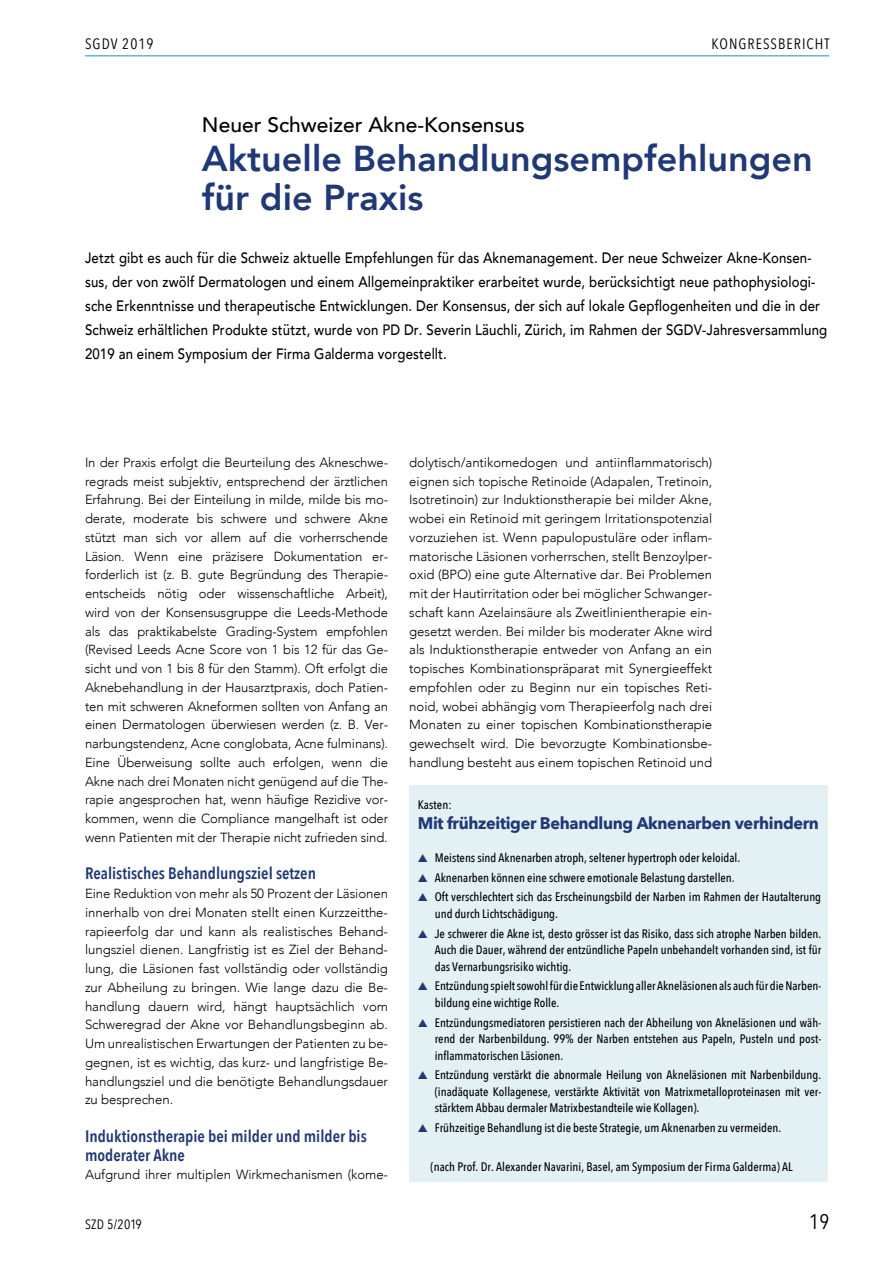
<style>
.page{position:relative;width:893px;height:1263px;background:#fff}
.page>*{position:absolute;margin:0;border:0;box-sizing:border-box;transform-origin:0 0}
.t1{font:800 36px/39px "Avenir";color:#203876}
.t2{font:500 21px "Avenir";color:#000}
.t3{font:21px "Avenir Next Condensed";color:#000}
.t4{font:700 16.8px "Avenir Next";letter-spacing:-.02em;color:#203876}
.t5{font:600 16.5px/18.8px "Avenir Next Condensed";color:#203876}
.t6{font:500 15px/24px "Avenir";letter-spacing:.01em;color:#000;scale:.88 1}
.t7{font:15px "Avenir Next Condensed";letter-spacing:.07em;color:#000}
.t8{font:13.5px "Avenir Next Condensed";letter-spacing:.02em;color:#000}
.t9{font:300 13.2px/18.8px "Avenir";letter-spacing:-.005em;color:#000;text-align:justify}
.t10{font:500 12.3px/16.5px "Avenir Next Condensed";color:#000;text-align:justify}
.s1{color:#203876}
</style>
<div class="page">
<hr style="left:85px;top:55px;width:744px;height:1px;background:#00a0af">
<div style="left:409px;top:786px;width:419px;height:396px;background:#e4f1f4"></div>
<p class="t7" style="left:85px;top:31px;width:70px">SGDV 2019</p>
<p class="t7" style="left:712px;top:31px;width:119px">KONGRESSBERICHT</p>
<h2 class="t2" style="left:202px;top:106px;width:324px">Neuer Schweizer Akne-Konsensus</h2>
<h1 class="t1" style="left:202px;top:139px;width:612px">Aktuelle Behandlungsempfehlungen für die Praxis</h1>
<p class="t6" style="left:85px;top:245px;width:845px">Jetzt gibt es auch für die Schweiz aktuelle Empfehlungen für das Aknemanagement. Der neue Schweizer Akne-Konsen&shy;sus, der von zwölf Dermatologen und einem Allgemeinpraktiker erarbeitet wurde, berücksichtigt neue pathophysiologi&shy;sche Erkenntnisse und therapeutische Entwicklungen. Der Konsensus, der sich auf lokale Gepflogenheiten und die in der Schweiz erhältlichen Produkte stützt, wurde von PD Dr. Severin Läuchli, Zürich, im Rahmen der SGDV-Jahresversammlung 2019 an einem Symposium der Firma Galderma vorgestellt.</p>
<p class="t9" style="left:85px;top:453px;width:304px">In der Praxis erfolgt die Beurteilung des Akneschwe&shy;regrads meist subjektiv, entsprechend der ärztlichen Erfahrung. Bei der Einteilung in milde, milde bis mo&shy;derate, moderate bis schwere und schwere Akne stützt man sich vor allem auf die vorherrschende Läsion. Wenn eine präzisere Dokumentation er&shy;forderlich ist (z. B. gute Begründung des Therapie&shy;entscheids nötig oder wissenschaftliche Arbeit), wird von der Konsensusgruppe die Leeds-Methode als das praktikabelste Grading-System empfohlen (Revised Leeds Acne Score von 1 bis 12 für das Ge&shy;sicht und von 1 bis 8 für den Stamm). Oft erfolgt die Aknebehandlung in der Hausarztpraxis, doch Patien&shy;ten mit schweren Akneformen sollten von Anfang an einen Dermatologen überwiesen werden (z. B. Ver&shy;narbungstendenz, Acne conglobata, Acne fulminans).<br>Eine Überweisung sollte auch erfolgen, wenn die Akne nach drei Monaten nicht genügend auf die The&shy;rapie angesprochen hat, wenn häufige Rezidive vor&shy;kommen, wenn die Compliance mangelhaft ist oder wenn Patienten mit der Therapie nicht zufrieden sind.</p>
<p class="t5" style="left:85px;top:864px;width:232px">Realistisches Behandlungsziel setzen</p>
<p class="t9" style="left:85px;top:884px;width:304px">Eine Reduktion von mehr als 50 Prozent der Läsionen innerhalb von drei Monaten stellt einen Kurzzeitthe&shy;rapieerfolg dar und kann als realistisches Behand&shy;lungsziel dienen. Langfristig ist es Ziel der Behand&shy;lung, die Läsionen fast vollständig oder vollständig zur Abheilung zu bringen. Wie lange dazu die Be&shy;handlung dauern wird, hängt hauptsächlich vom Schweregrad der Akne vor Behandlungsbeginn ab.<br>Um unrealistischen Erwartungen der Patienten zu be&shy;gegnen, ist es wichtig, das kurz- und langfristige Be&shy;handlungsziel und die benötigte Behandlungsdauer zu besprechen.</p>
<p class="t5" style="left:85px;top:1126px;width:283px">Induktionstherapie bei milder und milder bis moderater Akne</p>
<p class="t9" style="left:85px;top:1165px;width:304px">Aufgrund ihrer multiplen Wirkmechanismen (kome-</p>
<p class="t9" style="left:409px;top:453px;width:304px">dolytisch/antikomedogen und antiinflammatorisch) eignen sich topische Retinoide (Adapalen, Tretinoin, Isotretinoin) zur Induktionstherapie bei milder Akne, wobei ein Retinoid mit geringem Irritationspotenzial vorzuziehen ist. Wenn papulopustuläre oder inflam&shy;matorische Läsionen vorherrschen, stellt Benzoylper&shy;oxid (BPO) eine gute Alternative dar. Bei Problemen mit der Hautirritation oder bei möglicher Schwanger&shy;schaft kann Azelainsäure als Zweitlinientherapie ein&shy;gesetzt werden. Bei milder bis moderater Akne wird als Induktionstherapie entweder von Anfang an ein topisches Kombinationspräparat mit Synergieeffekt empfohlen oder zu Beginn nur ein topisches Reti&shy;noid, wobei abhängig vom Therapieerfolg nach drei Monaten zu einer topischen Kombinationstherapie gewechselt wird. Die bevorzugte Kombinationsbe&shy;handlung besteht aus einem topischen Retinoid und</p>
<p class="t10" style="left:418px;top:796px;width:35px">Kasten:</p>
<p class="t4" style="left:418px;top:809px;width:403px">Mit frühzeitiger Behandlung Aknenarben verhindern</p>
<p class="t10" style="left:418px;top:849px;width:324px"><span class="s1">▲</span> Meistens sind Aknenarben atroph, seltener hypertroph oder keloidal.</p>
<p class="t10" style="left:418px;top:869px;width:318px"><span class="s1">▲</span> Aknenarben können eine schwere emotionale Belastung darstellen.</p>
<p class="t10" style="left:435px;top:889px;width:388px;text-indent:-17px"><span class="s1">▲</span> Oft verschlechtert sich das Erscheinungsbild der Narben im Rahmen der Hautalterung und durch Lichtschädigung.</p>
<p class="t10" style="left:435px;top:925px;width:388px;text-indent:-17px"><span class="s1">▲</span> Je schwerer die Akne ist, desto grösser ist das Risiko, dass sich atrophe Narben bilden.<br>Auch die Dauer, während der entzündliche Papeln unbehandelt vorhanden sind, ist für das Vernarbungsrisiko wichtig.</p>
<p class="t10" style="left:435px;top:978px;width:388px;text-indent:-17px"><span class="s1">▲</span> Entzündung spielt sowohl für die Entwicklung aller Akneläsionen als auch für die Narben&shy;bildung eine wichtige Rolle.</p>
<p class="t10" style="left:435px;top:1014px;width:388px;text-indent:-17px"><span class="s1">▲</span> Entzündungsmediatoren persistieren nach der Abheilung von Akneläsionen und wäh&shy;rend der Narbenbildung. 99% der Narben entstehen aus Papeln, Pusteln und post&shy;inflammatorischen Läsionen.</p>
<p class="t10" style="left:435px;top:1067px;width:388px;text-indent:-17px"><span class="s1">▲</span> Entzündung verstärkt die abnormale Heilung von Akneläsionen mit Narbenbildung. (inadäquate Kollagenese, verstärkte Aktivität von Matrixmetalloproteinasen mit ver&shy;stärktem Abbau dermaler Matrixbestandteile wie Kollagen).</p>
<p class="t10" style="left:418px;top:1119px;width:365px"><span class="s1">▲</span> Frühzeitige Behandlung ist die beste Strategie, um Aknenarben zu vermeiden.</p>
<p class="t10" style="left:431px;top:1159px;width:364px">(nach Prof. Dr. Alexander Navarini, Basel, am Symposium der Firma Galderma) AL</p>
<p class="t8" style="left:85px;top:1212px;width:58px">SZD 5/2019</p>
<h2 class="t3" style="left:809px;top:1203px;width:22px">19</h2>
</div>
